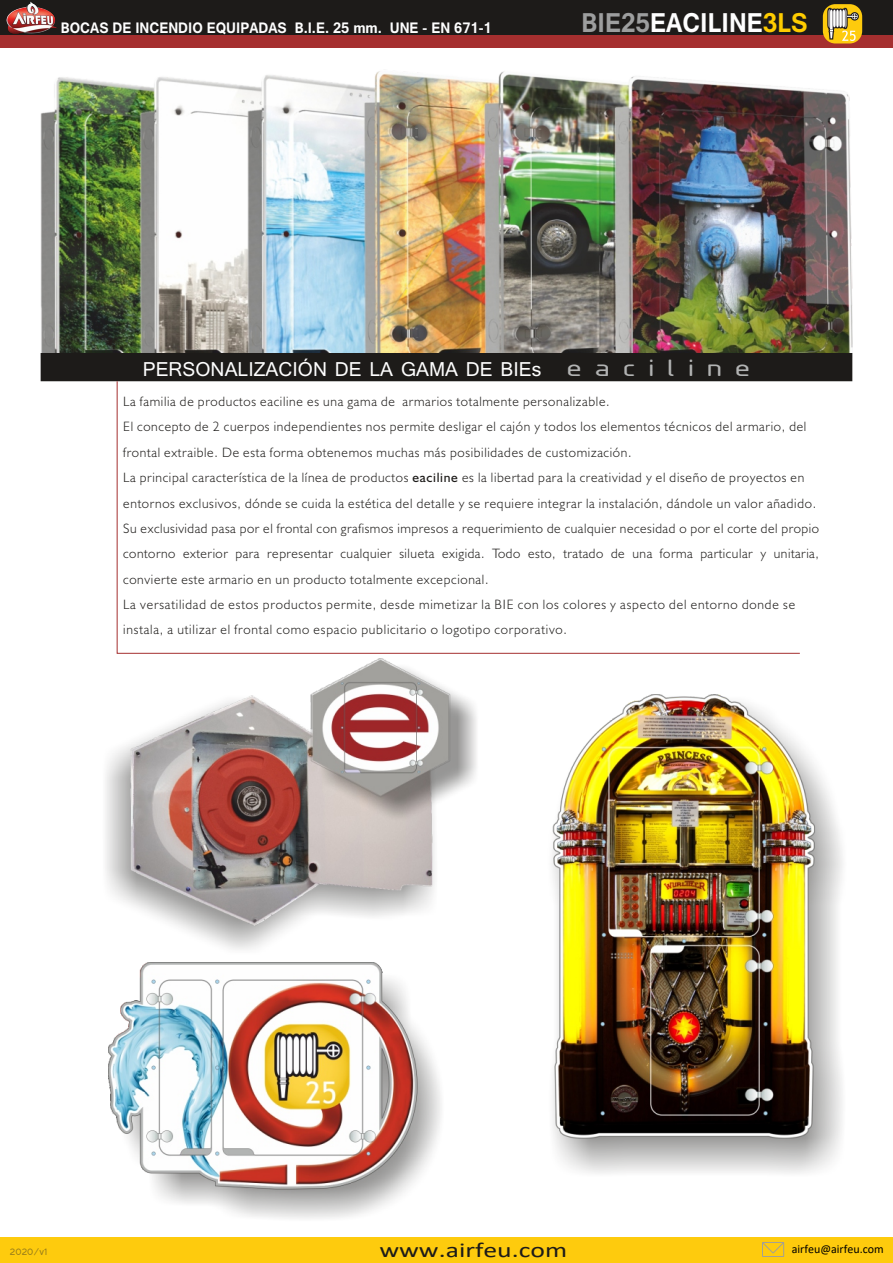
<style>
.page{position:relative;width:893px;height:1263px;background:#fff}
.page>*{position:absolute;margin:0;border:0;box-sizing:border-box;transform-origin:0 0}
.t1{font:700 33.75px "Tunga";color:#fefefe;scale:.92 1}
.t2{font:24.9px "Tunga";color:#fefefe}
.t3{font:21px "Calibri";color:#1d1b19;scale:1.32 1}
.t4{font:700 18.9px "Tunga";color:#fefefe;scale:.92 1}
.t5{font:300 13.65px/25.3px "Humanist 521 BT";letter-spacing:.05em;color:#1d1b19}
.t6{font:12px "Calibri";color:#000}
.t7{font:12px "Tunga";color:rgb(43 42 41/.5)}
.s1{color:#9d9e9e}
.s2{color:#fecc00}
.s3{font-family:"ISOCPEUR";font-size:25.5px;color:#b2b3b3}
.s4{font-weight:400}
</style>
<div class="page">
<div style="left:0;top:35px;width:893px;height:13px;background:#a52f2f"></div>
<div style="left:0;top:0;width:893px;height:35px;background:#1d1b19"></div>
<div style="left:823px;top:4px;width:39px;height:39px;background:#fecb0d;border-radius:12px"></div>
<svg style="left:827px;top:8px;width:32px;height:33px"></svg>
<div style="left:0;top:1237px;width:893px;height:26px;background:#fecb0d"></div>
<svg style="left:762px;top:1242px;width:22px;height:15px"></svg>
<img style="left:41px;top:71px;width:811px;height:282px">
<div style="left:41px;top:353px;width:811px;height:28px;background:#1d1b19"></div>
<svg style="left:116px;top:380px;width:685px;height:274px"></svg>
<img style="left:552px;top:695px;width:291px;height:478px">
<img style="left:105px;top:659px;width:372px;height:291px">
<img style="left:108px;top:962px;width:333px;height:257px">
<img style="left:6px;top:1px;width:51px;height:32px">
<h3 class="t4" style="left:61px;top:15px;width:470px">BOCAS DE INCENDIO EQUIPADAS B.I.E. 25 mm. UNE - EN 671-1</h3>
<h1 class="t1" style="left:581px;top:1px;width:248px"><span class="s1">BIE25</span>EACILINE<span class="s2">3LS</span></h1>
<h2 class="t2" style="left:143px;top:352px;width:610px">PERSONALIZACIÓN DE LA GAMA DE BIEs <span class="s3">e a c i l i n e</span></h2>
<p class="t5" style="left:123px;top:390px;width:694px">La familia de productos eaciline es una gama de armarios totalmente personalizable.<br>El concepto de 2 cuerpos independientes nos permite desligar el cajón y todos los elementos técnicos del armario, del frontal extraible. De esta forma obtenemos muchas más posibilidades de customización.<br>La principal característica de la línea de productos <span class="s4">eaciline</span> es la libertad para la creatividad y el diseño de proyectos en entornos exclusivos, dónde se cuida la estética del detalle y se requiere integrar la instalación, dándole un valor añadido.</p>
<p class="t5" style="left:123px;top:517px;width:697px">Su exclusividad pasa por el frontal con grafismos impresos a requerimiento de cualquier necesidad o por el corte del propio contorno exterior para representar cualquier silueta exigida. Todo esto, tratado de una forma particular y unitaria,</p>
<p class="t5" style="left:123px;top:593px;width:673px">La versatilidad de estos productos permite, desde mimetizar la BIE con los colores y aspecto del entorno donde se instala, a utilizar el frontal como espacio publicitario o logotipo corporativo.</p>
<p class="t5" style="left:123px;top:567px;width:367px">convierte este armario en un producto totalmente excepcional.</p>
<p class="t7" style="left:10px;top:1243px;width:39px">2020/v1</p>
<h3 class="t3" style="left:379px;top:1236px;width:144px">www.airfeu.com</h3>
<p class="t6" style="left:792px;top:1241px;width:93px">airfeu@airfeu.com</p>
</div>
